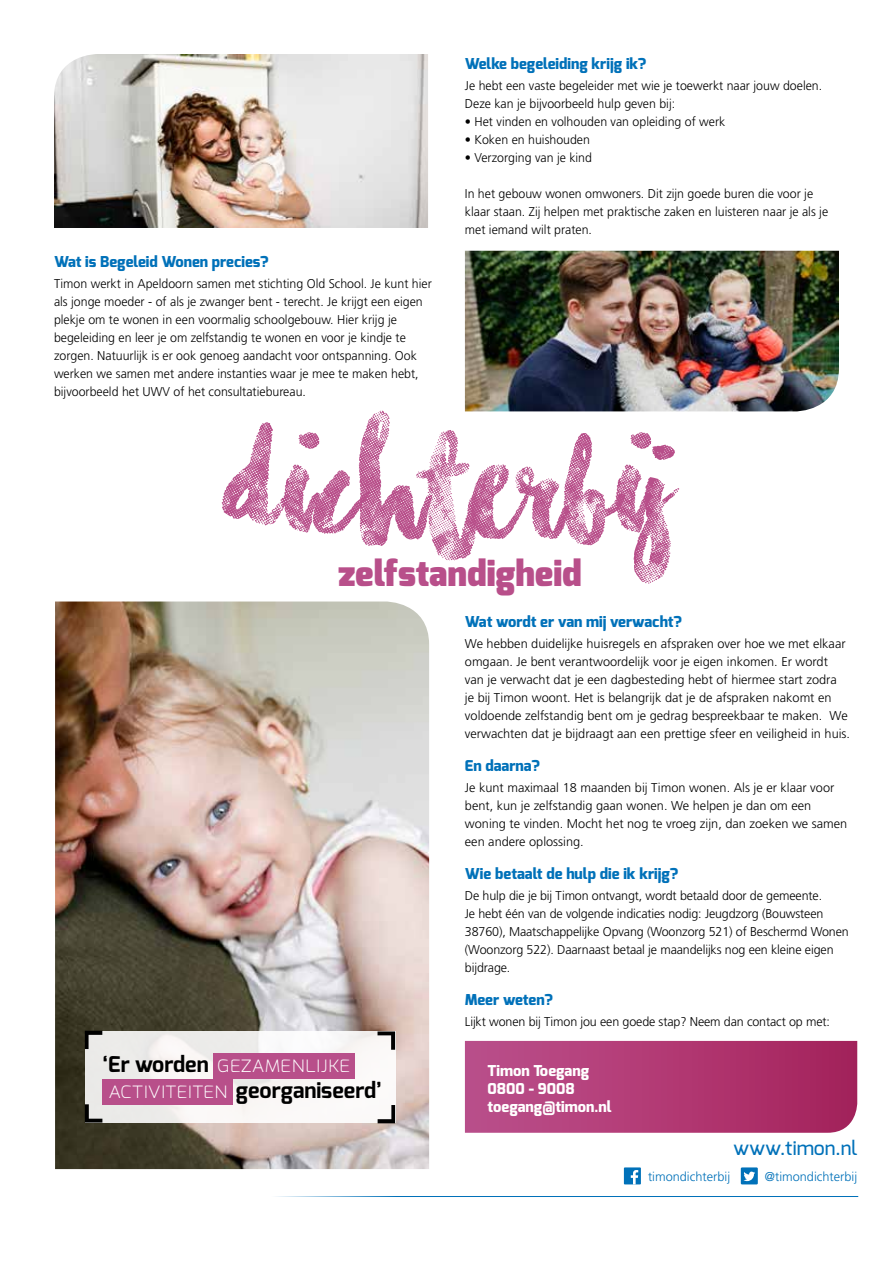
<style>
.page{position:relative;width:893px;height:1263px;background:#fff}
.page>*{position:absolute;margin:0;border:0;box-sizing:border-box;transform-origin:0 0}
.t1{font:184.5px "Chasing Embers";color:#b84f8a}
.t2{font:900 35.1px "Exo";color:#b84f8a}
.t3{font:200 21.9px/26px "Exo";color:#fff}
.t4{font:500 19.5px "Exo";color:#0071b9}
.t5{font:800 15px "Exo";color:#0071b9}
.t6{font:800 15px/18px "Exo";color:#fff}
.t7{font:300 12.75px/18px "Frutiger LT";color:#000}
.t8{font:300 12.75px "Frutiger LT";color:#0071b9}
.s1{font-weight:700;color:#000}
</style>
<div class="page">
<hr style="left:271px;top:1196px;width:587px;height:1px;background:#0071b9">
<div style="left:624px;top:1167px;width:17px;height:17px;background:#0071b9"></div>
<svg style="left:631px;top:1170px;width:7px;height:14px"></svg>
<div style="left:741px;top:1167px;width:17px;height:17px;background:#0071b9"></div>
<svg style="left:743px;top:1171px;width:12px;height:10px"></svg>
<img style="left:54px;top:54px;width:374px;height:174px">
<img style="left:465px;top:251px;width:374px;height:160px">
<img style="left:55px;top:601px;width:374px;height:568px">
<div style="left:85px;top:1031px;width:310px;height:92px;background:linear-gradient(to right,#eae5e5,#fefcfb)"></div>
<svg style="left:378px;top:1105px;width:17px;height:18px"></svg>
<svg style="left:377px;top:1031px;width:18px;height:19px"></svg>
<svg style="left:85px;top:1104px;width:17px;height:18px"></svg>
<svg style="left:85px;top:1031px;width:17px;height:18px"></svg>
<svg style="left:465px;top:1041px;width:392px;height:92px;background:#b13a74"></svg>
<div style="left:214px;top:1053px;width:141px;height:25px;background:#b84f8a"></div>
<div style="left:103px;top:1080px;width:130px;height:25px;background:#b84f8a"></div>
<p class="t5" style="left:54px;top:252px;width:216px">Wat is Begeleid Wonen precies?</p>
<p class="t7" style="left:54px;top:275px;width:379px">Timon werkt in Apeldoorn samen met stichting Old School. Je kunt hier als jonge moeder - of als je zwanger bent - terecht. Je krijgt een eigen plekje om te wonen in een voormalig schoolgebouw. Hier krijg je begeleiding en leer je om zelfstandig te wonen en voor je kindje te zorgen. Natuurlijk is er ook genoeg aandacht voor ontspanning. Ook werken we samen met andere instanties waar je mee te maken hebt, bijvoorbeeld het UWV of het consultatiebureau.</p>
<p class="t5" style="left:465px;top:54px;width:183px">Welke begeleiding krijg ik?</p>
<p class="t7" style="left:465px;top:77px;width:359px">Je hebt een vaste begeleider met wie je toewerkt naar jouw doelen.<br>Deze kan je bijvoorbeeld hulp geven bij:</p>
<p class="t7" style="left:465px;top:113px;width:262px">• Het vinden en volhouden van opleiding of werk</p>
<p class="t7" style="left:465px;top:131px;width:127px">• Koken en huishouden</p>
<p class="t7" style="left:465px;top:149px;width:129px">• Verzorging van je kind</p>
<p class="t7" style="left:465px;top:185px;width:365px">In het gebouw wonen omwoners. Dit zijn goede buren die voor je klaar staan. Zij helpen met praktische zaken en luisteren naar je als je met iemand wilt praten.</p>
<h1 class="t1" style="left:229px;top:409px;width:447px">dichterbij</h1>
<h2 class="t2" style="left:338px;top:551px;width:245px">zelfstandigheid</h2>
<h3 class="t3" style="left:103px;top:1051px;width:281px"><span class="s1">‘Er worden</span> gezamenlijke activiteiten <span class="s1">georganiseerd’</span></h3>
<p class="t5" style="left:465px;top:612px;width:218px">Wat wordt er van mij verwacht?</p>
<p class="t7" style="left:465px;top:635px;width:387px">We hebben duidelijke huisregels en afspraken over hoe we met elkaar omgaan. Je bent verantwoordelijk voor je eigen inkomen. Er wordt van je verwacht dat je een dagbesteding hebt of hiermee start zodra<br>je bij Timon woont. Het is belangrijk dat je de afspraken nakomt en voldoende zelfstandig bent om je gedrag bespreekbaar te maken. We verwachten dat je bijdraagt aan een prettige sfeer en veiligheid in huis.</p>
<p class="t5" style="left:465px;top:756px;width:76px">En daarna?</p>
<p class="t7" style="left:465px;top:779px;width:384px">Je kunt maximaal 18 maanden bij Timon wonen. Als je er klaar voor bent, kun je zelfstandig gaan wonen. We helpen je dan om een woning te vinden. Mocht het nog te vroeg zijn, dan zoeken we samen een andere oplossing.</p>
<p class="t5" style="left:465px;top:864px;width:215px">Wie betaalt de hulp die ik krijg?</p>
<p class="t7" style="left:465px;top:887px;width:385px">De hulp die je bij Timon ontvangt, wordt betaald door de gemeente.<br>Je hebt één van de volgende indicaties nodig: Jeugdzorg (Bouwsteen 38760), Maatschappelijke Opvang (Woonzorg 521) of Beschermd Wonen (Woonzorg 522). Daarnaast betaal je maandelijks nog een kleine eigen bijdrage.</p>
<p class="t5" style="left:465px;top:990px;width:89px">Meer weten?</p>
<p class="t7" style="left:465px;top:1013px;width:367px">Lijkt wonen bij Timon jou een goede stap? Neem dan contact op met:</p>
<p class="t6" style="left:487px;top:1062px;width:125px">Timon Toegang<br>0800 - 9008 toegang@timon.nl</p>
<h3 class="t4" style="left:734px;top:1136px;width:125px">www.timon.nl</h3>
<p class="t8" style="left:648px;top:1170px;width:84px">timondichterbij</p>
<p class="t8" style="left:765px;top:1170px;width:94px">@timondichterbij</p>
</div>
